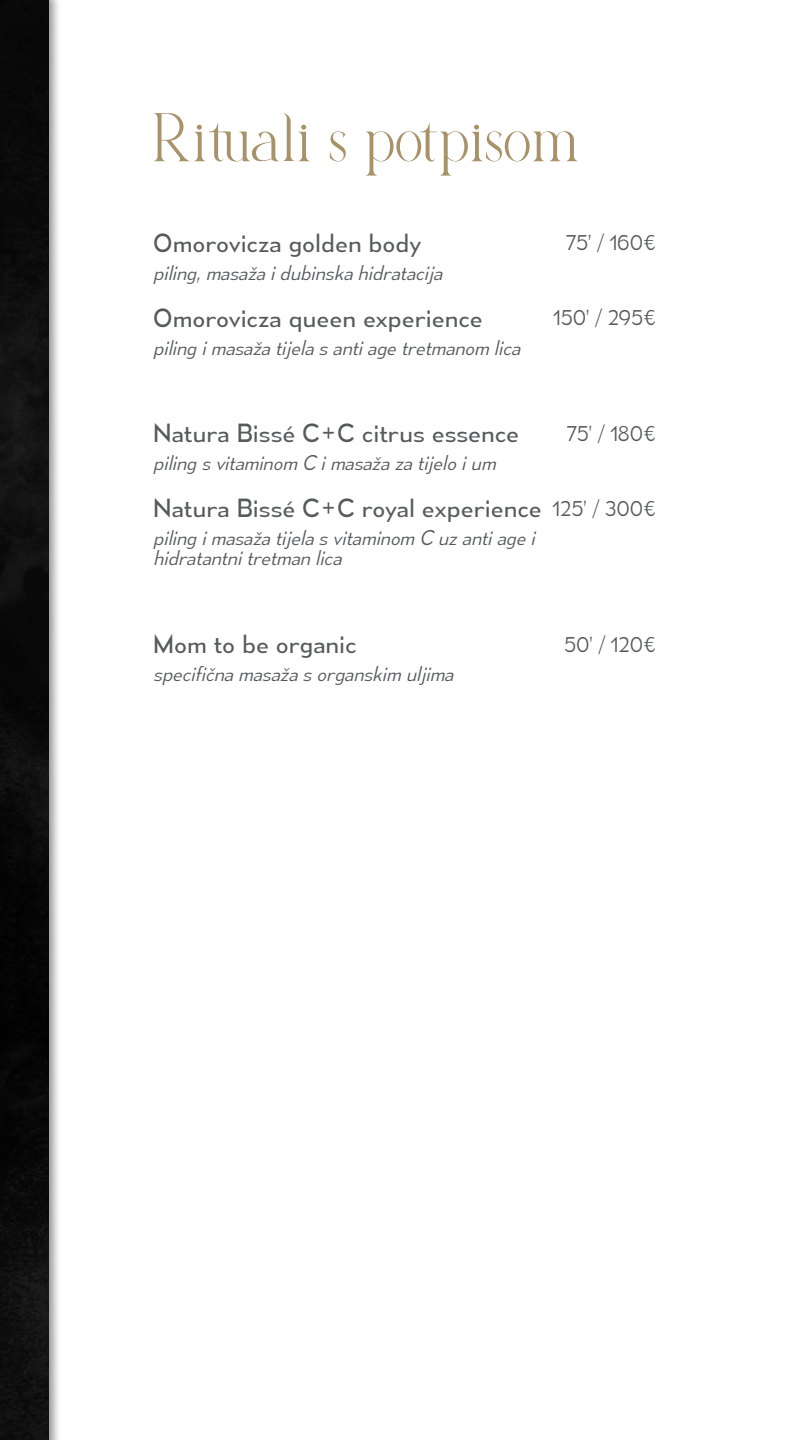
<style>
.page{position:relative;width:810px;height:1440px;background:#fff}
.page>*{position:absolute;margin:0;border:0;box-sizing:border-box;transform-origin:0 0}
.t1{font:55.5px "Balona";color:#a89269}
.t2{font:24px "Mesmerize Bk";color:#58595b}
.t3{font:italic 19.5px/20.2px "Mesmerize Lt";color:#58595b}
.t4{font:19.5px "Mesmerize Lt";color:#58595b}
</style>
<div class="page">
<div style="left:0;top:0;width:62px;height:1440px;background:#000;opacity:.42"></div>
<img style="left:0;top:0;width:49px;height:1440px">
<h1 class="t1" style="left:153px;top:99px;width:429px">Rituali s potpisom</h1>
<p class="t2" style="left:153px;top:228px;width:270px">Omorovicza golden body</p>
<p class="t3" style="left:153px;top:262px;width:290px">piling, masaža i dubinska hidratacija</p>
<p class="t2" style="left:153px;top:303px;width:331px">Omorovicza queen experience</p>
<p class="t3" style="left:153px;top:337px;width:368px">piling i masaža tijela s anti age tretmanom lica</p>
<p class="t4" style="left:566px;top:231px;width:92px">75’ / 160€</p>
<p class="t4" style="left:553px;top:306px;width:105px">150’ / 295€</p>
<p class="t2" style="left:153px;top:419px;width:367px">Natura Bissé C+C citrus essence</p>
<p class="t3" style="left:153px;top:452px;width:344px">piling s vitaminom C i masaža za tijelo i um</p>
<p class="t2" style="left:153px;top:494px;width:390px">Natura Bissé C+C royal experience</p>
<p class="t3" style="left:153px;top:527px;width:383px">piling i masaža tijela s vitaminom C uz anti age i hidratantni tretman lica</p>
<p class="t4" style="left:567px;top:422px;width:91px">75’ / 180€</p>
<p class="t4" style="left:553px;top:497px;width:106px">125’ / 300€</p>
<p class="t2" style="left:153px;top:629px;width:205px">Mom to be organic</p>
<p class="t3" style="left:153px;top:663px;width:302px">specifična masaža s organskim uljima</p>
<p class="t4" style="left:564px;top:632px;width:94px">50’ / 120€</p>
</div>
